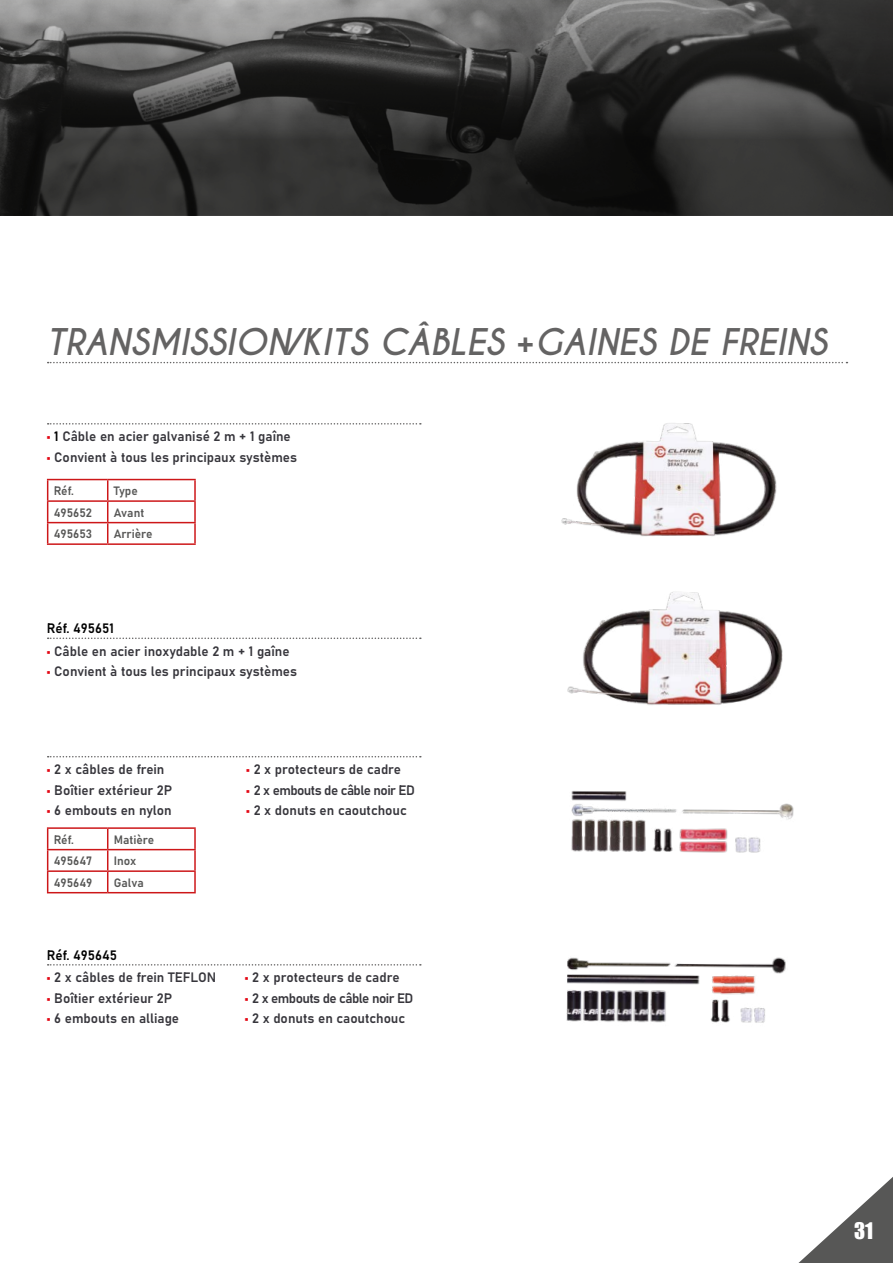
<style>
.page{position:relative;width:893px;height:1263px;background:#fff}
.page>*{position:absolute;margin:0;border:0;box-sizing:border-box;transform-origin:0 0}
.t1{font:italic 700 34.5px "Caviar Dreams";color:#646363}
.t2{font:21px "Impact";color:#fff}
.t3{font:13.5px "Bahnschrift";color:#37363c}
.t4{font:13.5px "Bahnschrift";letter-spacing:-.04em;color:#37363c}
.t5{font:13.5px "Bahnschrift";color:#020202}
.t6{font:12px "Bahnschrift";color:#575756}
.s1{color:#e30613}
.s2{color:#020202}
</style>
<div class="page">
<svg style="left:798px;top:1177px;width:95px;height:86px"></svg>
<svg style="left:48px;top:362px;width:799px;height:1px"></svg>
<svg style="left:48px;top:637px;width:373px;height:2px"></svg>
<svg style="left:48px;top:423px;width:373px;height:2px"></svg>
<svg style="left:48px;top:756px;width:373px;height:1px"></svg>
<img style="left:561px;top:423px;width:216px;height:114px">
<img style="left:571px;top:791px;width:223px;height:62px">
<img style="left:566px;top:957px;width:220px;height:66px">
<img style="left:567px;top:592px;width:216px;height:113px">
<hr style="left:47px;top:479px;width:61px;height:1px;background:#cd1719">
<hr style="left:108px;top:479px;width:88px;height:1px;background:#cd1719">
<hr style="left:194px;top:480px;width:2px;height:20px;background:#cd1719">
<hr style="left:47px;top:500px;width:61px;height:2px;background:#cd1719">
<hr style="left:108px;top:500px;width:88px;height:2px;background:#cd1719">
<hr style="left:194px;top:502px;width:2px;height:20px;background:#cd1719">
<hr style="left:47px;top:522px;width:61px;height:1px;background:#cd1719">
<svg style="left:47px;top:480px;width:1px;height:63px"></svg>
<hr style="left:108px;top:522px;width:88px;height:1px;background:#cd1719">
<svg style="left:107px;top:480px;width:1px;height:63px"></svg>
<hr style="left:194px;top:523px;width:2px;height:20px;background:#cd1719">
<hr style="left:47px;top:543px;width:61px;height:2px;background:#cd1719">
<hr style="left:108px;top:543px;width:88px;height:2px;background:#cd1719">
<hr style="left:47px;top:827px;width:61px;height:2px;background:#cd1719">
<hr style="left:108px;top:827px;width:88px;height:2px;background:#cd1719">
<hr style="left:194px;top:829px;width:2px;height:20px;background:#cd1719">
<hr style="left:47px;top:849px;width:61px;height:1px;background:#cd1719">
<hr style="left:108px;top:849px;width:88px;height:1px;background:#cd1719">
<hr style="left:194px;top:850px;width:2px;height:20px;background:#cd1719">
<hr style="left:47px;top:870px;width:61px;height:2px;background:#cd1719">
<svg style="left:47px;top:829px;width:1px;height:63px"></svg>
<hr style="left:108px;top:870px;width:88px;height:2px;background:#cd1719">
<svg style="left:107px;top:829px;width:1px;height:63px"></svg>
<hr style="left:194px;top:872px;width:2px;height:20px;background:#cd1719">
<hr style="left:47px;top:892px;width:61px;height:1px;background:#cd1719">
<hr style="left:108px;top:892px;width:88px;height:1px;background:#cd1719">
<svg style="left:48px;top:964px;width:373px;height:1px"></svg>
<svg style="left:0;top:0;width:893px;height:216px;background:#3b3b3a"></svg>
<h1 class="t1" style="left:47px;top:322px;width:782px">TRANSMISSION/KITS CÂBLES +GAINES DE FREINS</h1>
<p class="t3" style="left:47px;top:426px;width:245px"><span class="s1">•</span> <span class="s2">1</span> Câble en acier galvanisé 2 m + 1 gaîne</p>
<p class="t3" style="left:47px;top:447px;width:252px"><span class="s1">•</span> Convient à tous les principaux systèmes</p>
<p class="t6" style="left:54px;top:482px;width:22px">Réf.</p>
<p class="t6" style="left:114px;top:482px;width:26px">Type</p>
<p class="t6" style="left:54px;top:503px;width:40px">495652</p>
<p class="t6" style="left:114px;top:503px;width:32px">Avant</p>
<p class="t6" style="left:54px;top:525px;width:40px">495653</p>
<p class="t6" style="left:114px;top:525px;width:40px">Arrière</p>
<p class="t5" style="left:47px;top:618px;width:68px">Réf. 495651</p>
<p class="t3" style="left:47px;top:641px;width:244px"><span class="s1">•</span> Câble en acier inoxydable 2 m + 1 gaîne</p>
<p class="t3" style="left:47px;top:661px;width:252px"><span class="s1">•</span> Convient à tous les principaux systèmes</p>
<p class="t3" style="left:47px;top:759px;width:119px"><span class="s1">•</span> 2 x câbles de frein</p>
<p class="t3" style="left:47px;top:780px;width:127px"><span class="s1">•</span> Boîtier extérieur 2P</p>
<p class="t3" style="left:47px;top:800px;width:126px"><span class="s1">•</span> 6 embouts en nylon</p>
<p class="t6" style="left:54px;top:830px;width:22px">Réf.</p>
<p class="t6" style="left:114px;top:830px;width:42px">Matière</p>
<p class="t6" style="left:54px;top:852px;width:40px">495647</p>
<p class="t6" style="left:114px;top:852px;width:24px">Inox</p>
<p class="t6" style="left:54px;top:873px;width:40px">495649</p>
<p class="t6" style="left:114px;top:873px;width:31px">Galva</p>
<p class="t5" style="left:47px;top:945px;width:72px">Réf. 495645</p>
<p class="t3" style="left:47px;top:967px;width:171px"><span class="s1">•</span> 2 x câbles de frein TEFLON</p>
<p class="t3" style="left:47px;top:988px;width:127px"><span class="s1">•</span> Boîtier extérieur 2P</p>
<p class="t3" style="left:47px;top:1008px;width:134px"><span class="s1">•</span> 6 embouts en alliage</p>
<p class="t3" style="left:246px;top:759px;width:156px"><span class="s1">•</span> 2 x protecteurs de cadre</p>
<p class="t4" style="left:246px;top:780px;width:170px"><span class="s1">•</span> 2 x embouts de câble noir ED</p>
<p class="t3" style="left:246px;top:800px;width:162px"><span class="s1">•</span> 2 x donuts en caoutchouc</p>
<p class="t3" style="left:245px;top:967px;width:156px"><span class="s1">•</span> 2 x protecteurs de cadre</p>
<p class="t4" style="left:245px;top:988px;width:170px"><span class="s1">•</span> 2 x embouts de câble noir ED</p>
<p class="t3" style="left:245px;top:1008px;width:162px"><span class="s1">•</span> 2 x donuts en caoutchouc</p>
<h2 class="t2" style="left:854px;top:1214px;width:21px">31</h2>
</div>
